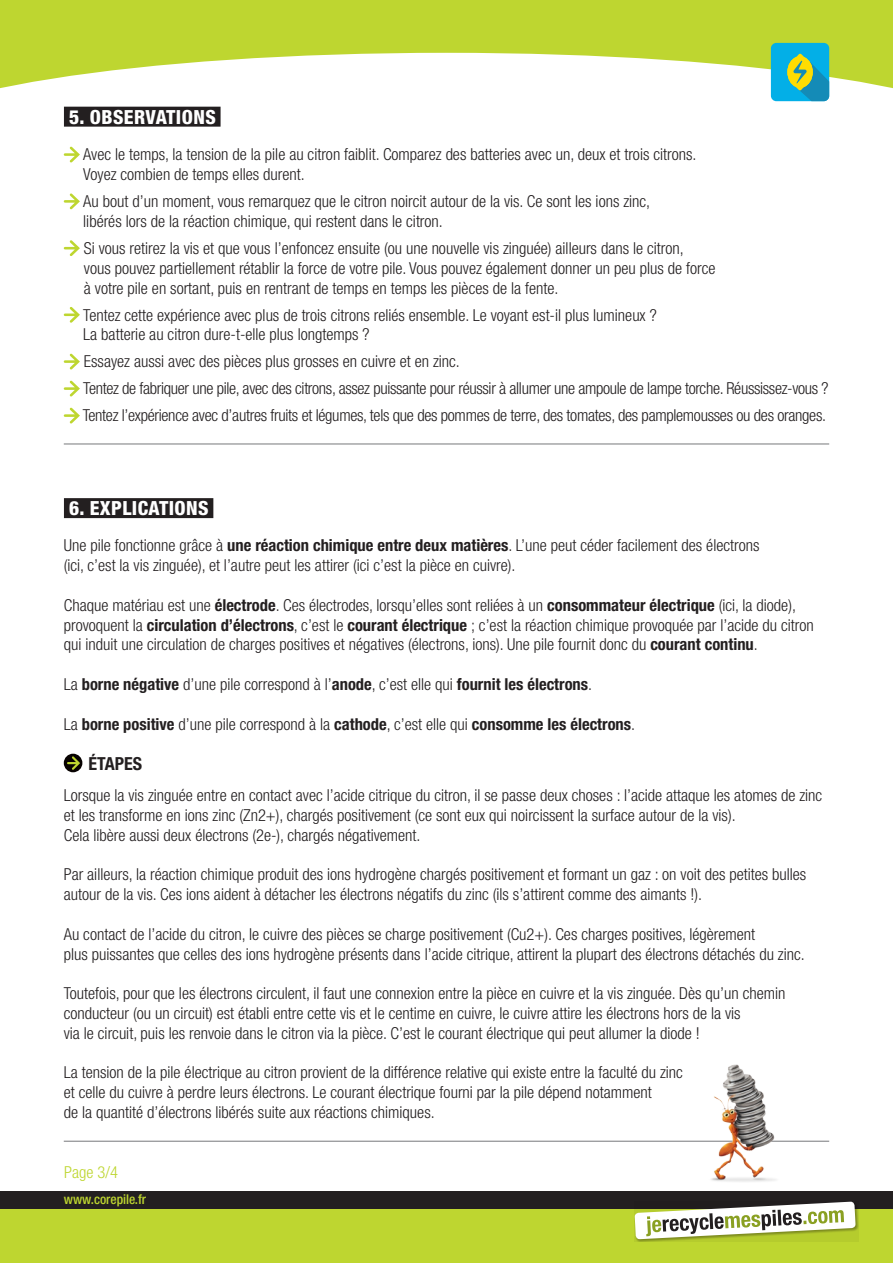
<style>
.page{position:relative;width:893px;height:1263px;background:#fff}
.page>*{position:absolute;margin:0;border:0;box-sizing:border-box;transform-origin:0 0}
.t1{font:800 condensed 19.5px "Helvetica Neue";letter-spacing:.02em;color:#fff}
.t2{font:700 condensed 18px "Helvetica Neue";color:#231f20}
.t3{font:300 condensed 16.5px/19.8px "Helvetica Neue";color:#231f20}
.t4{font:300 condensed 16.5px/27px "Helvetica Neue";letter-spacing:-.02em;color:#231f20}
.t5{font:700 condensed 16.5px "Helvetica Neue";color:#231f20}
.t6{font:300 condensed 16.5px "Helvetica Neue";color:#bed630}
.t7{font:500 condensed 13.5px "Helvetica Neue";color:#bed630}
.s1{font-weight:700}
.s2{font-weight:300}
</style>
<div class="page">
<div style="left:64px;top:498px;width:149px;height:20px;background:#231f20"></div>
<svg style="left:64px;top:147px;width:16px;height:16px"></svg>
<svg style="left:64px;top:193px;width:16px;height:16px"></svg>
<svg style="left:64px;top:240px;width:16px;height:16px"></svg>
<svg style="left:64px;top:307px;width:16px;height:16px"></svg>
<svg style="left:64px;top:354px;width:16px;height:16px"></svg>
<svg style="left:64px;top:381px;width:16px;height:16px"></svg>
<svg style="left:64px;top:408px;width:16px;height:16px"></svg>
<hr style="left:64px;top:444px;width:765px;height:1px;background:#76787b">
<hr style="left:64px;top:1141px;width:765px;height:1px;background:#76787b">
<div style="left:64px;top:754px;width:18px;height:18px;background:#080302;border-radius:50%"></div>
<svg style="left:67px;top:756px;width:13px;height:14px"></svg>
<div style="left:0;top:1191px;width:893px;height:18px;background:#231f20"></div>
<div style="left:0;top:1209px;width:893px;height:54px;background:#bed630"></div>
<img style="left:708px;top:1064px;width:80px;height:118px">
<svg style="left:0;top:0;width:893px;height:127px;fill:#bed630"></svg>
<svg style="left:635px;top:1209px;width:224px;height:33px"></svg>
<svg style="left:634px;top:1201px;width:222px;height:38px"></svg>
<div style="left:771px;top:43px;width:58px;height:58px;background:#03afe7;border-radius:5px"></div>
<svg style="left:787px;top:54px;width:42px;height:47px"></svg>
<p class="t1" style="left:69px;top:105px;width:33px">5. OBSER</p>
<p class="t1" style="left:146px;top:105px;width:71px">VATIO NS</p>
<p class="t3" style="left:83px;top:144px;width:615px">Avec le temps, la tension de la pile au citron faiblit. Comparez des batteries avec un, deux et trois citrons.<br>Voyez combien de temps elles durent.</p>
<p class="t3" style="left:83px;top:191px;width:568px">Au bout d’un moment, vous remarquez que le citron noircit autour de la vis. Ce sont les ions zinc, libérés lors de la réaction chimique, qui restent dans le citron.</p>
<p class="t3" style="left:84px;top:238px;width:633px">Si vous retirez la vis et que vous l’enfoncez ensuite (ou une nouvelle vis zinguée) ailleurs dans le citron,<br>vous pouvez partiellement rétablir la force de votre pile. Vous pouvez également donner un peu plus de force à votre pile en sortant, puis en rentrant de temps en temps les pièces de la fente.</p>
<p class="t3" style="left:83px;top:305px;width:575px">Tentez cette expérience avec plus de trois citrons reliés ensemble. Le voyant est-il plus lumineux ?<br>La batterie au citron dure-t-elle plus longtemps ?</p>
<p class="t4" style="left:83px;top:348px;width:747px">Essayez aussi avec des pièces plus grosses en cuivre et en zinc.<br>Tentez de fabriquer une pile, avec des citrons, assez puissante pour réussir à allumer une ampoule de lampe torche. Réussissez-vous ?<br>Tentez l’expérience avec d’autres fruits et légumes, tels que des pommes de terre, des tomates, des pamplemousses ou des oranges.</p>
<p class="t1" style="left:69px;top:496px;width:140px">6. EXPLICATIO NS</p>
<p class="t3" style="left:64px;top:535px;width:697px">Une pile fonctionne grâce à <span class="s1">une réaction chimique entre deux matières</span>. L’une peut céder facilement des électrons (ici, c’est la vis zinguée), et l’autre peut les attirer (ici c’est la pièce en cuivre).</p>
<p class="t3" style="left:64px;top:595px;width:752px">Chaque matériau est une <span class="s1">électrode</span>. Ces électrodes, lorsqu’elles sont reliées à un <span class="s1">consommateur électrique</span> (ici, la diode), provoquent la <span class="s1">circulation d’électrons</span>, c’est le <span class="s1">courant électrique</span> ; c’est la réaction chimique provoquée par l’acide du citron qui induit une circulation de charges positives et négatives (électrons, ions). Une pile fournit donc du <span class="s1">courant continu</span>.</p>
<p class="t3" style="left:64px;top:674px;width:530px">La <span class="s1">borne négative</span> d’une pile correspond à l’<span class="s1">anode</span>, c’est elle qui <span class="s1">fournit les électrons</span>.</p>
<p class="t5" style="left:64px;top:714px;width:573px"><span class="s2">La</span> borne positive <span class="s2">d’une pile correspond à la</span> cathode<span class="s2">, c’est elle qui</span> consomme les électrons<span class="s2">.</span></p>
<p class="t2" style="left:89px;top:753px;width:54px">étapes</p>
<p class="t3" style="left:64px;top:785px;width:760px">Lorsque la vis zinguée entre en contact avec l’acide citrique du citron, il se passe deux choses : l’acide attaque les atomes de zinc et les transforme en ions zinc (Zn2+), chargés positivement (ce sont eux qui noircissent la surface autour de la vis).<br>Cela libère aussi deux électrons (2e-), chargés négativement.</p>
<p class="t3" style="left:64px;top:864px;width:744px">Par ailleurs, la réaction chimique produit des ions hydrogène chargés positivement et formant un gaz : on voit des petites bulles autour de la vis. Ces ions aident à détacher les électrons négatifs du zinc (ils s’attirent comme des aimants !).</p>
<p class="t3" style="left:64px;top:924px;width:742px">Au contact de l’acide du citron, le cuivre des pièces se charge positivement (Cu2+). Ces charges positives, légèrement<br>plus puissantes que celles des ions hydrogène présents dans l’acide citrique, attirent la plupart des électrons détachés du zinc.</p>
<p class="t3" style="left:64px;top:983px;width:723px">Toutefois, pour que les électrons circulent, il faut une connexion entre la pièce en cuivre et la vis zinguée. Dès qu’un chemin conducteur (ou un circuit) est établi entre cette vis et le centime en cuivre, le cuivre attire les électrons hors de la vis<br>via le circuit, puis les renvoie dans le citron via la pièce. C’est le courant électrique qui peut allumer la diode !</p>
<p class="t3" style="left:64px;top:1062px;width:621px">La tension de la pile électrique au citron provient de la différence relative qui existe entre la faculté du zinc et celle du cuivre à perdre leurs électrons. Le courant électrique fourni par la pile dépend notamment<br>de la quantité d’électrons libérés suite aux réactions chimiques.</p>
<p class="t6" style="left:64px;top:1163px;width:55px">Page 3/4</p>
<p class="t7" style="left:64px;top:1191px;width:84px">www.corepile.fr</p>
</div>
